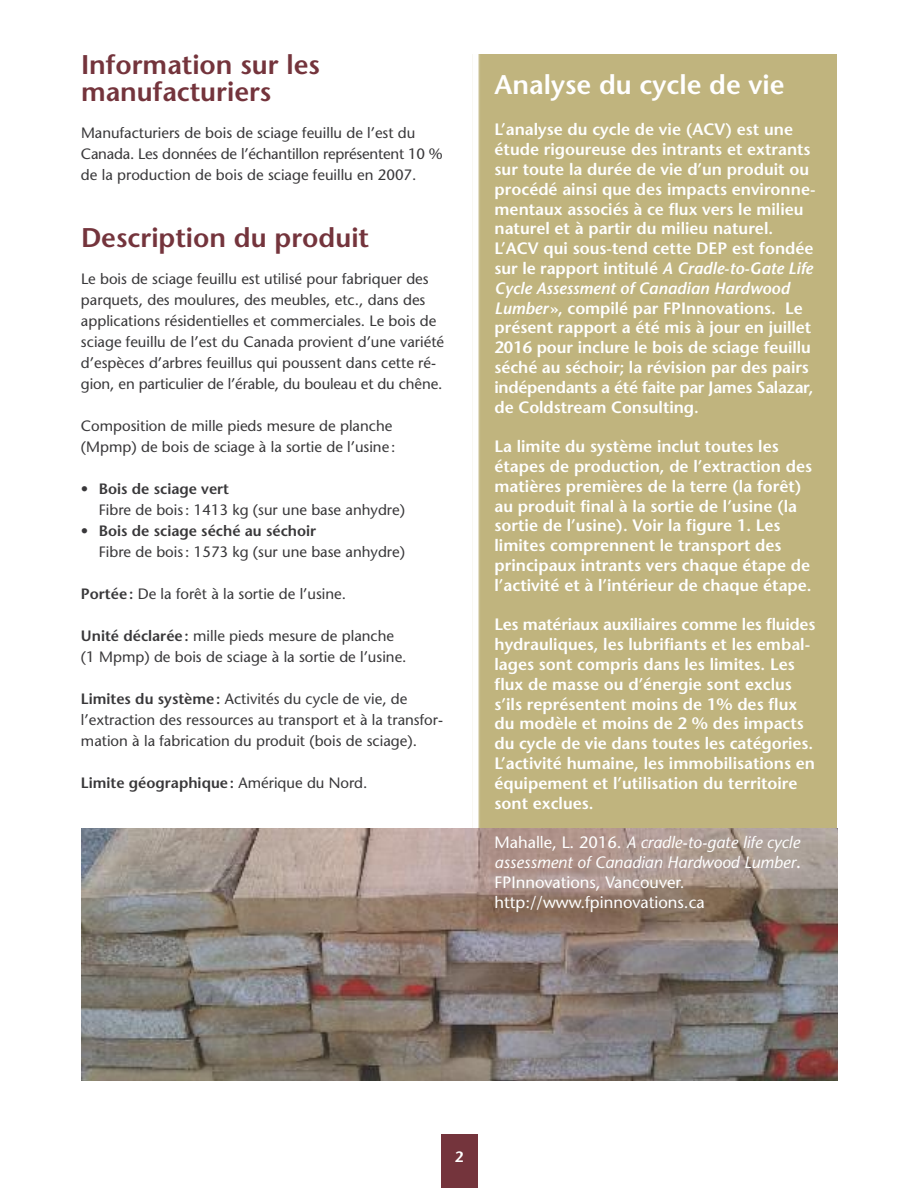
<style>
.page{position:relative;width:918px;height:1188px;background:#fff}
.page>*{position:absolute;margin:0;border:0;box-sizing:border-box;transform-origin:0 0}
.t1{font:600 27px/26.7px "Stone Sans";color:#74343c}
.t2{font:600 27px "Stone Sans";color:#fff}
.t3{font:600 16.5px/19.8px "Stone Sans";color:#fff}
.t4{font:16.5px/19.8px "Stone Sans";color:#fff}
.t5{font:15px/21px "Stone Sans";color:#39383a}
.t6{font:600 15px "Stone Sans";color:#39383a}
.t7{font:600 15px "Stone Sans";color:#fff}
.s1{font-weight:600}
.s2{font-weight:400}
.s3{font-style:italic}
</style>
<div class="page">
<div style="left:472px;top:54px;width:365px;height:775px;background:#c0b47e"></div>
<div style="left:441px;top:1134px;width:36px;height:54px;background:#74343c"></div>
<img style="left:81px;top:829px;width:756px;height:251px">
<h1 class="t1" style="left:81px;top:54px;width:240px">Information sur les manufacturiers</h1>
<p class="t5" style="left:81px;top:124px;width:363px">Manufacturiers de bois de sciage feuillu de l’est du<br>Canada. Les données de l’échantillon représentent 10 % de la production de bois de sciage feuillu en 2007.</p>
<h1 class="t1" style="left:81px;top:227px;width:290px">Description du produit</h1>
<p class="t5" style="left:81px;top:270px;width:365px">Le bois de sciage feuillu est utilisé pour fabriquer des parquets, des moulures, des meubles, etc., dans des applications résidentielles et commerciales. Le bois de sciage feuillu de l’est du Canada provient d’une variété d’espèces d’arbres feuillus qui poussent dans cette ré&shy;gion, en particulier de l’érable, du bouleau et du chêne.</p>
<p class="t5" style="left:81px;top:417px;width:316px">Composition de mille pieds mesure de planche (Mpmp) de bois de sciage à la sortie de l’usine:</p>
<p class="t5" style="left:99px;top:480px;width:308px;text-indent:-18px">• <span class="s1">Bois de sciage vert<br></span>Fibre de bois: 1413 kg (sur une base anhydre)</p>
<p class="t5" style="left:99px;top:522px;width:308px;text-indent:-18px">• <span class="s1">Bois de sciage séché au séchoir<br></span>Fibre de bois: 1573 kg (sur une base anhydre)</p>
<p class="t5" style="left:81px;top:585px;width:267px"><span class="s1">Portée:</span> De la forêt à la sortie de l’usine.</p>
<p class="t5" style="left:81px;top:627px;width:327px"><span class="s1">Unité déclarée:</span> mille pieds mesure de planche (1 Mpmp) de bois de sciage à la sortie de l’usine.</p>
<p class="t5" style="left:81px;top:690px;width:364px"><span class="s1">Limites du système:</span> Activités du cycle de vie, de l’extraction des ressources au transport et à la transfor&shy;mation à la fabrication du produit (bois de sciage).</p>
<p class="t6" style="left:81px;top:777px;width:288px">Limite géographique: <span class="s2">Amérique du Nord.</span></p>
<h1 class="t2" style="left:495px;top:75px;width:292px">Analyse du cycle de vie</h1>
<p class="t3" style="left:495px;top:121px;width:322px">L’analyse du cycle de vie (ACV) est une étude rigoureuse des intrants et extrants sur toute la durée de vie d’un produit ou procédé ainsi que des impacts environne&shy;mentaux associés à ce flux vers le milieu naturel et à partir du milieu naturel.<br>L’ACV qui sous-tend cette DEP est fondée sur le rapport intitulé <span class="s3">A Cradle-to-Gate Life Cycle Assessment of Canadian Hardwood Lumber</span>», compilé par FPInnovations. Le présent rapport a été mis à jour en juillet 2016 pour inclure le bois de sciage feuillu séché au séchoir; la révision par des pairs indépendants a été faite par James Salazar, de Coldstream Consulting.</p>
<p class="t3" style="left:495px;top:438px;width:319px">La limite du système inclut toutes les étapes de production, de l’extraction des matières premières de la terre (la forêt) au produit final à la sortie de l’usine (la sortie de l’usine). Voir la figure 1. Les limites comprennent le transport des principaux intrants vers chaque étape de l’activité et à l’intérieur de chaque étape.</p>
<p class="t3" style="left:495px;top:616px;width:322px">Les matériaux auxiliaires comme les fluides hydrauliques, les lubrifiants et les embal&shy;lages sont compris dans les limites. Les flux de masse ou d’énergie sont exclus s’ils représentent moins de 1% des flux du modèle et moins de 2 % des impacts du cycle de vie dans toutes les catégories.<br>L’activité humaine, les immobilisations en équipement et l’utilisation du territoire sont exclues.</p>
<p class="t4" style="left:495px;top:834px;width:308px">Mahalle, L. 2016. <span class="s3">A cradle-to-gate life cycle assessment of Canadian Hardwood Lumber</span><span class="s1">.<br></span>FPInnovations, Vancouver. http://www.fpinnovations.ca</p>
<p class="t7" style="left:455px;top:1151px;width:10px">2</p>
</div>
